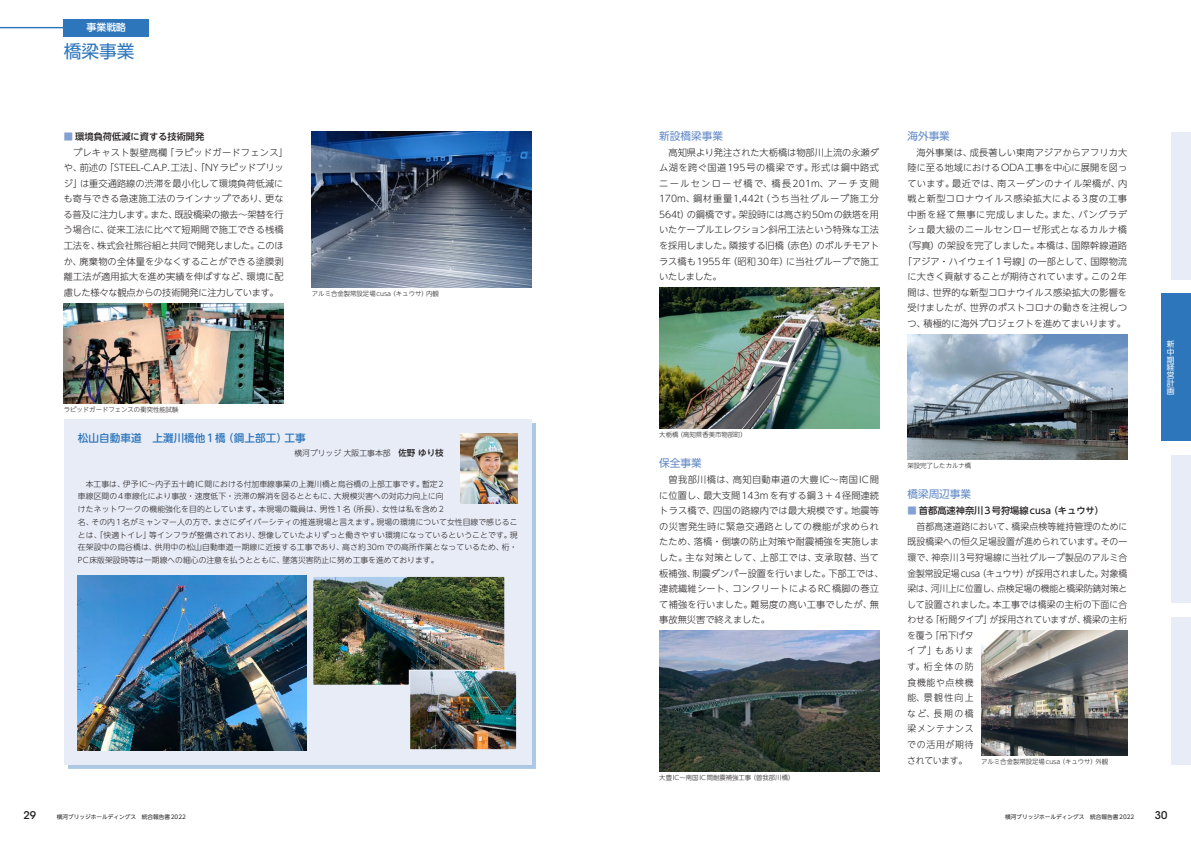
<style>
.page{position:relative;width:1191px;height:842px;background:#fff}
.page>*{position:absolute;margin:0;border:0;box-sizing:border-box;transform-origin:0 0}
.t1{font:17.7px "UD Shin Go NT Pr 6 N";color:#2e76bc}
.t2{font:500 10.6px "UD Shin M Go Pr 6 N";color:#2e76bc}
.t3{font:10.6px "UD Shin Go NT Pr 6 N";color:#6189c6}
.t4{font:500 10.6px "ITC Avant Garde Std";color:#231f20}
.t5{font:500 9.9px "UD Shin Go NT Pr 6 N";color:#fff}
.t6{font:300 9.2px/15.6px "UD Shin Go NT Pr 6 N";letter-spacing:.005em;color:#231f20;text-align:justify}
.t7{font:300 9.2px "UD Shin Go NT Pr 6 N";letter-spacing:.005em;color:#231f20;scale:.96 1}
.t8{font:300 9.2px "UD Shin Go NT Pr 6 N";letter-spacing:-.02em;color:#231f20;scale:.96 1}
.t9{font:300 9.2px "UD Shin Go NT Pr 6 N";letter-spacing:-.025em;color:#231f20}
.t10{font:500 9.2px "UD Shin Go NT Pr 6 N";color:#231f20}
.t11{font:300 9.2px "UD Shin Go NT Pr 6 N";letter-spacing:-.015em;color:#231f20;scale:.96 1}
.t12{font:300 9.2px "UD Shin Go NT Pr 6 N";letter-spacing:-.03em;color:#231f20}
.t13{font:300 9.2px "UD Shin Go NT Pr 6 N";letter-spacing:.03em;color:#231f20}
.t14{font:300 9.2px "UD Shin Go NT Pr 6 N";letter-spacing:.085em;color:#231f20;scale:.96 1}
.t15{font:300 9.2px "UD Shin Go NT Pr 6 N";letter-spacing:.09em;color:#231f20;scale:.96 1}
.t16{font:300 9.2px "UD Shin Go NT Pr 6 N";letter-spacing:.08em;color:#231f20;scale:.96 1}
.t17{font:300 7.8px/12.8px "UD Shin Go NT Pr 6 N";letter-spacing:.005em;color:#231f20}
.t18{font:7.8px/7.8px "UD Shin Go NT Pr 6 N";color:#fff;text-align:justify}
.t19{font:300 6.4px "UD Shin Go NT Pr 6 N";color:#231f20}
.t20{font:5.7px "UD Shin Go NT Pr 6 N";color:#231f20}
.s1{color:#85a0d2}
.s2{font-weight:500;font-size:8.5px}
</style>
<div class="page">
<img style="left:312px;top:132px;width:219px;height:156px">
<img style="left:659px;top:288px;width:220px;height:140px">
<img style="left:659px;top:631px;width:220px;height:140px">
<img style="left:907px;top:334px;width:220px;height:125px">
<div style="left:68px;top:423px;width:468px;height:346px;background:#2e76bc;opacity:.4"></div>
<div style="left:64px;top:419px;width:467px;height:346px;background:#e8ecf6"></div>
<img style="left:461px;top:433px;width:56px;height:71px">
<img style="left:78px;top:575px;width:228px;height:175px">
<img style="left:314px;top:577px;width:190px;height:107px">
<div style="left:312px;top:575px;width:194px;height:111px;border:1px solid #e8ecf6"></div>
<img style="left:411px;top:672px;width:104px;height:76px">
<div style="left:409px;top:670px;width:108px;height:80px;border:1px solid #e8ecf6"></div>
<img style="left:981px;top:631px;width:146px;height:124px">
<img style="left:64px;top:303px;width:219px;height:100px">
<div style="left:64px;top:19px;width:85px;height:17px;background:#2e76bc"></div>
<hr style="left:0;top:27px;width:69px;height:1px;background:#2e76bc">
<div style="left:1171px;top:455px;width:20px;height:148px;background:#e8ecf6"></div>
<div style="left:1171px;top:132px;width:20px;height:147px;background:#e8ecf6"></div>
<div style="left:1171px;top:617px;width:20px;height:148px;background:#e8ecf6"></div>
<div style="left:1161px;top:294px;width:30px;height:147px;background:#2e76bc"></div>
<p class="t5" style="left:86px;top:20px;width:41px">事業戦略</p>
<h1 class="t1" style="left:64px;top:37px;width:72px">橋梁事業</h1>
<p class="t10" style="left:64px;top:129px;width:142px"><span class="s1">■</span> 環境負荷低減に資する技術開発</p>
<p class="t13" style="left:73px;top:145px;width:217px">プレキャスト製壁高欄「ラピッドガードフェンス」</p>
<p class="t6" style="left:64px;top:159px;width:221px">や、前述の「STEEL-C.A.P.工法」、「NYラピッドブリッ</p>
<p class="t6" style="left:64px;top:175px;width:221px">ジ」は重交通路線の渋滞を最小化して環境負荷低減に</p>
<p class="t6" style="left:64px;top:191px;width:222px">も寄与できる急速施工法のラインナップであり、更な</p>
<p class="t9" style="left:64px;top:207px;width:221px">る普及に注力します。また、既設橋梁の撤去～架替を行</p>
<p class="t6" style="left:64px;top:222px;width:221px">う場合に、従来工法に比べて短期間で施工できる桟橋</p>
<p class="t9" style="left:64px;top:238px;width:221px">工法を、株式会社熊谷組と共同で開発しました。このほ</p>
<p class="t6" style="left:64px;top:253px;width:221px">か、廃棄物の全体量を少なくすることができる塗膜剥</p>
<p class="t6" style="left:64px;top:269px;width:221px">離工法が適用拡大を進め実績を伸ばすなど、環境に配</p>
<p class="t12" style="left:64px;top:285px;width:217px">慮した様々な観点からの技術開発に注力しています。</p>
<p class="t19" style="left:312px;top:289px;width:128px">アルミ合金製常設足場cusa（キュウサ）内観</p>
<p class="t19" style="left:64px;top:404px;width:116px">ラピッドガードフェンスの衝突性能試験</p>
<p class="t2" style="left:78px;top:429px;width:229px">松山自動車道　上灘川橋他1橋（鋼上部工）工事</p>
<p class="t17" style="left:294px;top:447px;width:151px">横河ブリッジ大阪工事本部　<span class="s2">佐野ゆり枝</span></p>
<p class="t17" style="left:78px;top:477px;width:441px;text-indent:8px">本工事は、伊予IC～内子五十崎IC間における付加車線事業の上灘川橋と烏谷橋の上部工事です。暫定2<br>車線区間の4車線化により事故・速度低下・渋滞の解消を図るとともに、大規模災害への対応力向上に向<br>けたネットワークの機能強化を目的としています。本現場の職員は、男性1名（所長）、女性は私を含め2<br>名、その内1名がミャンマー人の方で、まさにダイバーシティの推進現場と言えます。現場の環境について女性目線で感じることは、「快適トイレ」等インフラが整備されており、想像していたよりずっと働きやすい環境になっているということです。現在架設中の烏谷橋は、供用中の松山自動車道一期線に近接する工事であり、高さ約30mでの高所作業となっているため、桁・PC床版架設時等は一期線への細心の注意を払うとともに、墜落災害防止に努め工事を進めております。</p>
<p class="t3" style="left:659px;top:127px;width:65px">新設橋梁事業</p>
<p class="t6" style="left:659px;top:144px;width:222px;text-indent:9px">高知県より発注された大栃橋は物部川上流の永瀬ダム湖を跨ぐ国道195号の橋梁です。形式は鋼中路式ニールセンローゼ橋で、橋長201m、アーチ支間170m、鋼材重量1,442t（うち当社グループ施工分564t）の鋼橋です。架設時には高さ約50mの鉄塔を用いたケーブルエレクション斜吊工法という特殊な工法を採用しました。隣接する旧橋（赤色）のボルチモアトラス橋も1955年（昭和30年）に当社グループで施工いたしました。</p>
<p class="t3" style="left:907px;top:127px;width:44px">海外事業</p>
<p class="t6" style="left:902px;top:144px;width:226px;text-align:right">海外事業は、成長著しい東南アジアからアフリカ大<br>陸に至る地域におけるODA工事を中心に展開を図っています。最近では、南スーダンのナイル架橋が、内戦と新型コロナウイルス感染拡大による3度の工事中断を経て無事に完成しました。また、バングラデシュ最大級のニールセンローゼ形式となるカルナ橋（写真）の架設を完了しました。本橋は、国際幹線道路「アジア・ハイウェイ1号線」の一部として、国際物流に大きく貢献することが期待されています。この2年間は、世界的な新型コロナウイルス感染拡大の影響を受けましたが、世界のポストコロナの動きを注視しつつ、積極的に海外プロジェクトを進めてまいります。</p>
<p class="t19" style="left:659px;top:429px;width:89px">大栃橋（高知県香美市物部町）</p>
<p class="t3" style="left:659px;top:455px;width:44px">保全事業</p>
<p class="t6" style="left:659px;top:471px;width:226px;text-align:left;text-indent:9px">曽我部川橋は、高知自動車道の大豊IC～南国IC間に位置し、最大支間143mを有する鋼3＋4径間連続トラス橋で、四国の路線内では最大規模です。地震等の災害発生時に緊急交通路としての機能が求められたため、落橋・倒壊の防止対策や耐震補強を実施しました。主な対策として、上部工では、支承取替、当て板補強、制震ダンパー設置を行いました。下部工では、連続繊維シート、コンクリートによるRC橋脚の巻立て補強を行いました。難易度の高い工事でしたが、無事故無災害で終えました。</p>
<p class="t19" style="left:659px;top:772px;width:137px">大豊IC～南国IC間耐震補強工事（曽我部川橋）</p>
<p class="t19" style="left:907px;top:460px;width:65px">架設完了したカルナ橋</p>
<p class="t3" style="left:907px;top:486px;width:65px">橋梁周辺事業</p>
<p class="t10" style="left:907px;top:503px;width:198px"><span class="s1">■</span> 首都高速神奈川3号狩場線cusa（キュウサ）</p>
<p class="t7" style="left:916px;top:519px;width:221px">首都高速道路において、橋梁点検等維持管理のために</p>
<p class="t7" style="left:907px;top:534px;width:230px">既設橋梁への恒久足場設置が進められています。その一</p>
<p class="t7" style="left:907px;top:550px;width:230px">環で、神奈川3号狩場線に当社グループ製品のアルミ合</p>
<p class="t8" style="left:907px;top:566px;width:230px">金製常設足場cusa（キュウサ）が採用されました。対象橋</p>
<p class="t8" style="left:907px;top:581px;width:231px">梁は、河川上に位置し、点検足場の機能と橋梁防錆対策と</p>
<p class="t7" style="left:907px;top:597px;width:231px">して設置されました。本工事では橋梁の主桁の下面に合</p>
<p class="t11" style="left:907px;top:612px;width:231px">わせる「桁間タイプ」が採用されていますが、橋梁の主桁</p>
<p class="t7" style="left:907px;top:628px;width:71px">を覆う「吊下げタ</p>
<p class="t7" style="left:907px;top:643px;width:71px">イプ」もありま</p>
<p class="t7" style="left:907px;top:659px;width:71px">す。桁全体の防</p>
<p class="t14" style="left:907px;top:675px;width:70px">食機能や点検機</p>
<p class="t7" style="left:907px;top:690px;width:71px">能、景観性向上</p>
<p class="t7" style="left:907px;top:706px;width:71px">など、長期の橋</p>
<p class="t15" style="left:907px;top:721px;width:71px">梁メンテナンス</p>
<p class="t16" style="left:907px;top:737px;width:71px">での活用が期待</p>
<p class="t7" style="left:907px;top:753px;width:64px">されています。</p>
<p class="t19" style="left:981px;top:756px;width:128px">アルミ合金製常設足場cusa（キュウサ）外観</p>
<p class="t18" style="left:1166px;top:340px;width:9px">新中期経営計画</p>
<p class="t4" style="left:23px;top:808px;width:14px">29</p>
<p class="t20" style="left:57px;top:812px;width:131px">横河ブリッジホールディングス　統合報告書2022</p>
<p class="t20" style="left:1005px;top:812px;width:131px">横河ブリッジホールディングス　統合報告書2022</p>
<p class="t4" style="left:1155px;top:808px;width:14px">30</p>
</div>
